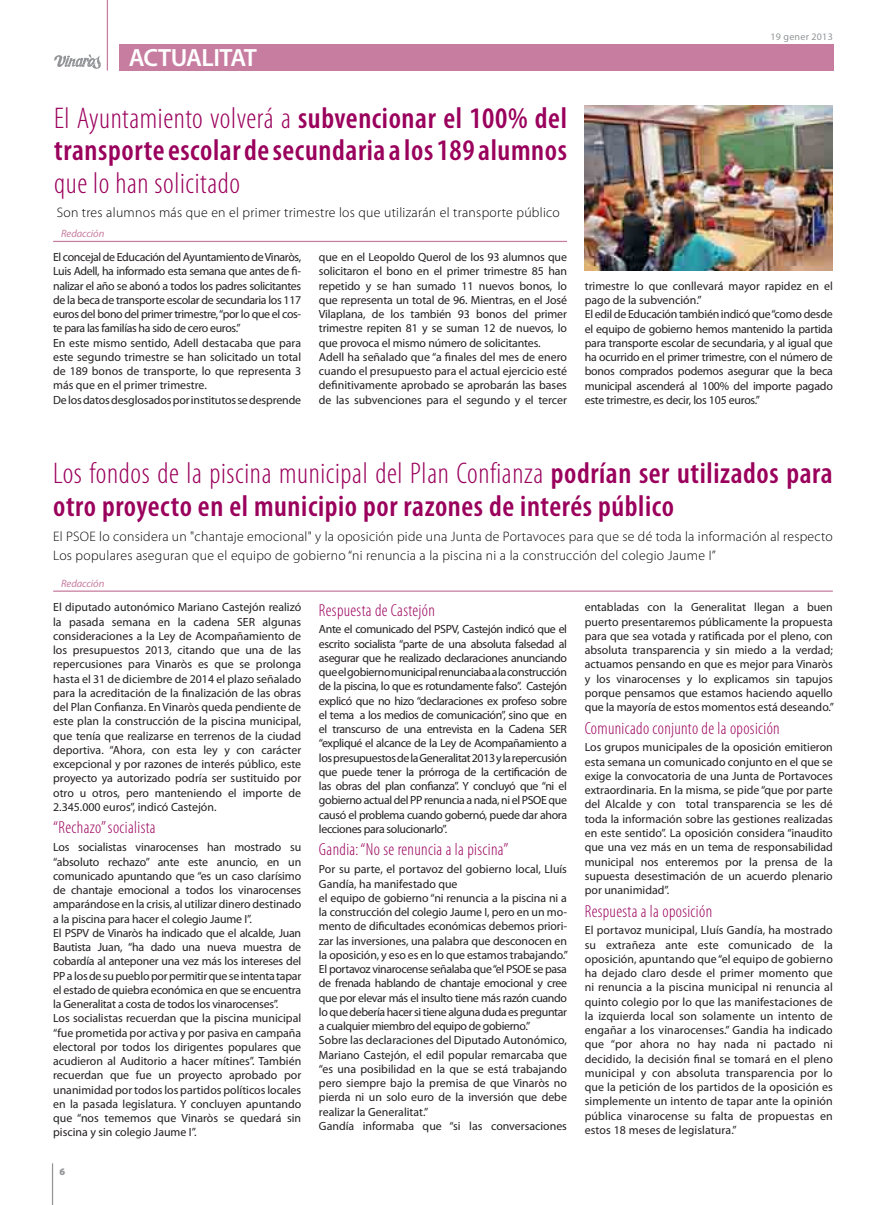
<style>
.page{position:relative;width:886px;height:1205px;background:#fff}
.page>*{position:absolute;margin:0;border:0;box-sizing:border-box;transform-origin:0 0}
.t1{font:600 condensed 30px/32.5px "Myriad Pro";letter-spacing:.02em;color:#9a015c}
.t2{font:300 condensed 30px "Myriad Pro";letter-spacing:.02em;color:#9a015c}
.t3{font:600 25px "Myriad Pro";letter-spacing:-.02em;color:#fff}
.t4{font:300 condensed 17.5px "Myriad Pro";letter-spacing:.02em;color:#9a015c}
.t5{font:300 13.75px/18.8px "Myriad Pro";letter-spacing:.02em;color:#000}
.t6{font:11.88px/14.2px "Myriad Pro";letter-spacing:-.01em;color:#231f20;text-align:justify}
.t7{font:11.88px/14.2px "Myriad Pro";letter-spacing:-.03em;color:#231f20}
.t8{font:italic 10.62px "Myriad Pro";letter-spacing:-.01em;color:#c77da0}
.t9{font:10px "Myriad Pro";letter-spacing:.025em;color:#939598}
.t10{font:900 10px "Myriad Pro";color:#939598}
.s1{font-weight:300}
</style>
<div class="page">
<hr style="left:52px;top:1163px;width:1px;height:42px;background:#939598">
<svg style="left:54px;top:54px;width:47px;height:15px"></svg>
<div style="left:119px;top:44px;width:714px;height:27px;background:#c77da0"></div>
<hr style="left:107px;top:0;width:1px;height:71px;background:#c77da0">
<hr style="left:53px;top:590px;width:780px;height:2px;background:#c77da0">
<hr style="left:53px;top:241px;width:514px;height:1px;background:#c77da0">
<img style="left:585px;top:105px;width:248px;height:165px">
<h2 class="t3" style="left:129px;top:42px;width:130px">ACTUALITAT</h2>
<h1 class="t1" style="left:54px;top:101px;width:514px"><span class="s1">El Ayuntamiento volverá a</span> subvencionar el 100% del transporte escolar de secundaria a los 189 alumnos</h1>
<h1 class="t2" style="left:54px;top:165px;width:187px">que lo han solicitado</h1>
<p class="t5" style="left:57px;top:202px;width:505px">Son tres alumnos más que en el primer trimestre los que utilizarán el transporte público</p>
<p class="t8" style="left:61px;top:227px;width:45px">Redacción</p>
<p class="t7" style="left:53px;top:250px;width:250px">El concejal de Educación del Ayuntamiento de Vinaròs, Luis Adell, ha informado esta semana que antes de fi&shy;nalizar el año se abonó a todos los padres solicitantes de la beca de transporte escolar de secundaria los 117 euros del bono del primer trimestre, “por lo que el cos&shy;te para las familías ha sido de cero euros.”<br>En este mismo sentido, Adell destacaba que para este segundo trimestre se han solicitado un total de 189 bonos de transporte, lo que representa 3 más que en el primer trimestre.<br>De los datos desglosados por institutos se desprende</p>
<p class="t6" style="left:319px;top:250px;width:250px;text-align:left">que en el Leopoldo Querol de los 93 alumnos que solicitaron el bono en el primer trimestre 85 han repetido y se han sumado 11 nuevos bonos, lo que representa un total de 96. Mientras, en el José Vilaplana, de los también 93 bonos del primer trimestre repiten 81 y se suman 12 de nuevos, lo que provoca el mismo número de solicitantes.<br>Adell ha señalado que “a finales del mes de enero cuando el presupuesto para el actual ejercicio esté definitivamente aprobado se aprobarán las bases de las subvenciones para el segundo y el tercer</p>
<p class="t9" style="left:770px;top:31px;width:64px">19 gener 2013</p>
<p class="t6" style="left:585px;top:278px;width:250px;text-align:left">trimestre lo que conllevará mayor rapidez en el pago de la subvención.”<br>El edil de Educación también indicó que “como desde el equipo de gobierno hemos mantenido la partida para transporte escolar de secundaria, y al igual que ha ocurrido en el primer trimestre, con el número de bonos comprados podemos asegurar que la beca municipal ascenderá al 100% del importe pagado este trimestre, es decir, los 105 euros.”</p>
<h1 class="t1" style="left:53px;top:457px;width:781px"><span class="s1">Los fondos de la piscina municipal del Plan Confianza</span> podrían ser utilizados para otro proyecto en el municipio por razones de interés público</h1>
<p class="t5" style="left:53px;top:527px;width:781px">El PSOE lo considera un "chantaje emocional" y la oposición pide una Junta de Portavoces para que se dé toda la información al respecto<br>Los populares aseguran que el equipo de gobierno “ni renuncia a la piscina ni a la construcción del colegio Jaume I”</p>
<p class="t8" style="left:61px;top:577px;width:45px">Redacción</p>
<p class="t6" style="left:53px;top:600px;width:250px">El diputado autonómico Mariano Castejón realizó la pasada semana en la cadena SER algunas consideraciones a la Ley de Acompañamiento de los presupuestos 2013, citando que una de las repercusiones para Vinaròs es que se prolonga hasta el 31 de diciembre de 2014 el plazo señalado para la acreditación de la finalización de las obras del Plan Confianza. En Vinaròs queda pendiente de este plan la construcción de la piscina municipal, que tenía que realizarse en terrenos de la ciudad deportiva. “Ahora, con esta ley y con carácter excepcional y por razones de interés público, este proyecto ya autorizado podría ser sustituido por otro u otros, pero manteniendo el importe de 2.345.000 euros”, indicó Castejón.</p>
<h3 class="t4" style="left:53px;top:817px;width:104px">“Rechazo” socialista</h3>
<p class="t6" style="left:53px;top:840px;width:250px;text-align:left">Los socialistas vinarocenses han mostrado su “absoluto rechazo” ante este anuncio, en un comunicado apuntando que “es un caso clarísimo de chantaje emocional a todos los vinarocenses amparándose en la crisis, al utilizar dinero destinado a la piscina para hacer el colegio Jaume I”.<br>El PSPV de Vinaròs ha indicado que el alcalde, Juan Bautista Juan, “ha dado una nueva muestra de cobardía al anteponer una vez más los intereses del PP a los de su pueblo por permitir que se intenta tapar el estado de quiebra económica en que se encuentra la Generalitat a costa de todos los vinarocenses”.<br>Los socialistas recuerdan que la piscina municipal “fue prometida por activa y por pasiva en campaña electoral por todos los dirigentes populares que acudieron al Auditorio a hacer mítines”. También recuerdan que fue un proyecto aprobado por unanimidad por todos los partidos políticos locales en la pasada legislatura. Y concluyen apuntando que “nos tememos que Vinaròs se quedará sin piscina y sin colegio Jaume I”.</p>
<p class="t10" style="left:59px;top:1165px;width:7px">6</p>
<h3 class="t4" style="left:319px;top:599px;width:117px">Respuesta de Castejón</h3>
<p class="t6" style="left:319px;top:622px;width:250px">Ante el comunicado del PSPV, Castejón indicó que el escrito socialista “parte de una absoluta falsedad al asegurar que he realizado declaraciones anunciando que el gobierno municipal renunciaba a la construcción de la piscina, lo que es rotundamente falso”. Castejón explicó que no hizo “declaraciones ex profeso sobre el tema a los medios de comunicación”, sino que en el transcurso de una entrevista en la Cadena SER “expliqué el alcance de la Ley de Acompañamiento a los presupuestos de la Generalitat 2013 y la repercusión que puede tener la prórroga de la certificación de las obras del plan confianza”. Y concluyó que “ni el gobierno actual del PP renuncia a nada, ni el PSOE que causó el problema cuando gobernó, puede dar ahora lecciones para solucionarlo”.</p>
<h3 class="t4" style="left:319px;top:839px;width:191px">Gandia: “No se renuncia a la piscina”</h3>
<p class="t6" style="left:319px;top:862px;width:251px;text-align:left">Por su parte, el portavoz del gobierno local, Lluís Gandía, ha manifestado que<br>el equipo de gobierno “ni renuncia a la piscina ni a la construcción del colegio Jaume I, pero en un mo&shy;mento de dificultades económicas debemos priori&shy;zar las inversiones, una palabra que desconocen en la oposición, y eso es en lo que estamos trabajando.” El portavoz vinarocense señalaba que “el PSOE se pasa de frenada hablando de chantaje emocional y cree que por elevar más el insulto tiene más razón cuando lo que debería hacer si tiene alguna duda es preguntar a cualquier miembro del equipo de gobierno.”<br>Sobre las declaraciones del Diputado Autonómico, Mariano Castejón, el edil popular remarcaba que “es una posibilidad en la que se está trabajando pero siempre bajo la premisa de que Vinaròs no pierda ni un solo euro de la inversión que debe realizar la Generalitat.”<br>Gandía informaba que “si las conversaciones</p>
<p class="t6" style="left:585px;top:600px;width:251px">entabladas con la Generalitat llegan a buen puerto presentaremos públicamente la propuesta para que sea votada y ratificada por el pleno, con absoluta transparencia y sin miedo a la verdad; actuamos pensando en que es mejor para Vinaròs y los vinarocenses y lo explicamos sin tapujos porque pensamos que estamos haciendo aquello que la mayoría de estos momentos está deseando.”</p>
<h3 class="t4" style="left:585px;top:717px;width:197px">Comunicado conjunto de la oposición</h3>
<p class="t6" style="left:585px;top:740px;width:250px">Los grupos municipales de la oposición emitieron esta semana un comunicado conjunto en el que se exige la convocatoria de una Junta de Portavoces extraordinaria. En la misma, se pide “que por parte del Alcalde y con total transparencia se les dé toda la información sobre las gestiones realizadas en este sentido”. La oposición considera “inaudito que una vez más en un tema de responsabilidad municipal nos enteremos por la prensa de la supuesta desestimación de un acuerdo plenario por unanimidad”.</p>
<h3 class="t4" style="left:585px;top:900px;width:129px">Respuesta a la oposición</h3>
<p class="t6" style="left:585px;top:923px;width:250px">El portavoz municipal, Lluís Gandía, ha mostrado su extrañeza ante este comunicado de la oposición, apuntando que “el equipo de gobierno ha dejado claro desde el primer momento que ni renuncia a la piscina municipal ni renuncia al quinto colegio por lo que las manifestaciones de la izquierda local son solamente un intento de engañar a los vinarocenses.” Gandia ha indicado que “por ahora no hay nada ni pactado ni decidido, la decisión final se tomará en el pleno municipal y con absoluta transparencia por lo que la petición de los partidos de la oposición es simplemente un intento de tapar ante la opinión pública vinarocense su falta de propuestas en estos 18 meses de legislatura.”</p>
</div>
